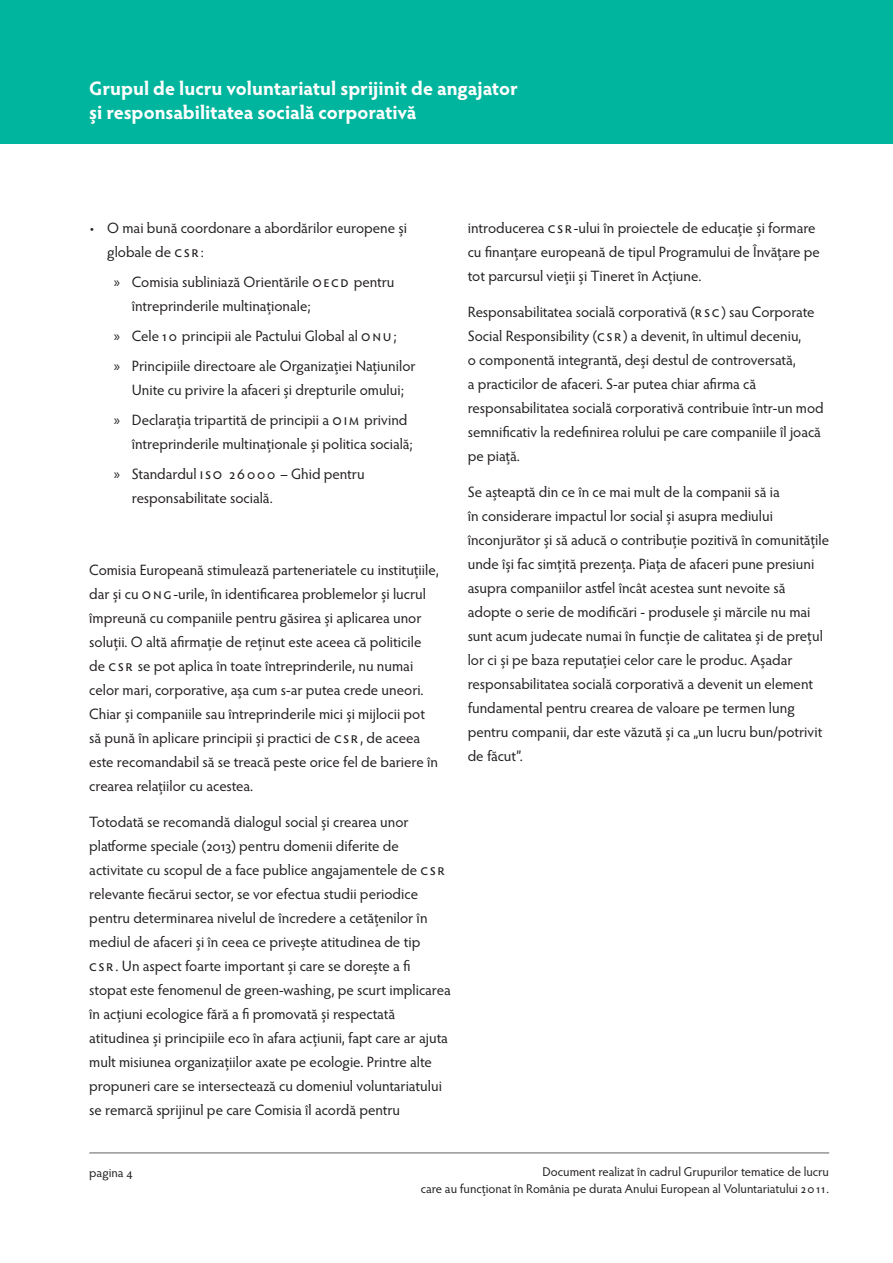
<style>
.page{position:relative;width:893px;height:1263px;background:#fff}
.page>*{position:absolute;margin:0;border:0;box-sizing:border-box;transform-origin:0 0}
.t1{font:700 19.5px/24px "Hypatia Sans Pro";color:#fff}
.t2{font:15px/24px "Hypatia Sans Pro";color:#231f20}
.t3{font:12.75px/16.5px "Hypatia Sans Pro";color:#231f20;text-align:right}
.s1{font-family:"Myriad Pro"}
</style>
<div class="page">
<div style="left:0;top:0;width:893px;height:143px;background:#00b59d"></div>
<hr style="left:89px;top:1153px;width:740px;height:1px;background:#636366">
<h1 class="t1" style="left:89px;top:76px;width:430px">Grupul de lucru voluntariatul sprijinit de angajator și responsabilitatea socială corporativă</h1>
<p class="t2" style="left:107px;top:216px;width:301px;text-indent:-18px">• O mai bună coordonare a abordărilor europene și globale de CSR :</p>
<p class="t2" style="left:132px;top:270px;width:264px;text-indent:-18px"><span class="s1">»</span> Comisia subliniază Orientările OECD pentru întreprinderile multinaționale;</p>
<p class="t2" style="left:114px;top:321px;width:303px;line-height:30px"><span class="s1">»</span> Cele 10 principii ale Pactului Global al ONU;<br><span class="s1">»</span> Principiile directoare ale Organizației Națiunilor</p>
<p class="t2" style="left:114px;top:375px;width:295px;line-height:30px;text-align:right">Unite cu privire la afaceri și drepturile omului;<br><span class="s1">»</span> Declarația tripartită de principii a OIM privind</p>
<p class="t2" style="left:114px;top:429px;width:301px;line-height:30px;text-indent:18px">întreprinderile multinaționale și politica socială; <span class="s1">»</span> Standardul ISO 26000 – Ghid pentru</p>
<p class="t2" style="left:132px;top:486px;width:142px">responsabilitate socială.</p>
<p class="t2" style="left:89px;top:558px;width:351px">Comisia Europeană stimulează parteneriatele cu instituțiile, dar și cu ONG-urile, în identificarea problemelor și lucrul împreună cu companiile pentru găsirea și aplicarea unor soluții. O altă afirmație de reținut este aceea că politicile de CSR se pot aplica în toate întreprinderile, nu numai celor mari, corporative, așa cum s-ar putea crede uneori.<br>Chiar și companiile sau întreprinderile mici și mijlocii pot să pună în aplicare principii și practici de CSR , de aceea este recomandabil să se treacă peste orice fel de bariere în crearea relațiilor cu acestea.</p>
<p class="t2" style="left:89px;top:810px;width:363px">Totodată se recomandă dialogul social și crearea unor platforme speciale (2013) pentru domenii diferite de activitate cu scopul de a face publice angajamentele de CSR relevante fiecărui sector, se vor efectua studii periodice pentru determinarea nivelul de încredere a cetățenilor în mediul de afaceri și în ceea ce privește atitudinea de tip<br>CSR . Un aspect foarte important și care se dorește a fi stopat este fenomenul de green-washing, pe scurt implicarea în acțiuni ecologice fără a fi promovată și respectată atitudinea și principiile eco în afara acțiunii, fapt care ar ajuta mult misiunea organizațiilor axate pe ecologie. Printre alte propuneri care se intersectează cu domeniul voluntariatului se remarcă sprijinul pe care Comisia îl acordă pentru</p>
<p class="t2" style="left:468px;top:216px;width:354px">introducerea CSR -ului în proiectele de educație și formare cu finanțare europeană de tipul Programului de Învățare pe tot parcursul vieții și Tineret în Acțiune.</p>
<p class="t2" style="left:468px;top:300px;width:357px">Responsabilitatea socială corporativă (RSC ) sau Corporate Social Responsibility (CSR ) a devenit, în ultimul deceniu,<br>o componentă integrantă, deși destul de controversată,<br>a practicilor de afaceri. S-ar putea chiar afirma că responsabilitatea socială corporativă contribuie într-un mod semnificativ la redefinirea rolului pe care companiile îl joacă pe piață.</p>
<p class="t2" style="left:468px;top:480px;width:363px">Se așteaptă din ce în ce mai mult de la companii să ia<br>în considerare impactul lor social și asupra mediului înconjurător și să aducă o contribuție pozitivă în comunitățile unde își fac simțită prezența. Piața de afaceri pune presiuni asupra companiilor astfel încât acestea sunt nevoite să adopte o serie de modificări - produsele și mărcile nu mai sunt acum judecate numai în funcție de calitatea și de prețul lor ci și pe baza reputației celor care le produc. Așadar responsabilitatea socială corporativă a devenit un element fundamental pentru crearea de valoare pe termen lung pentru companii, dar este văzută și ca „un lucru bun/potrivit de făcut”.</p>
<p class="t3" style="left:89px;top:1164px;width:45px">pagina 4</p>
<p class="t3" style="left:421px;top:1163px;width:410px">Document realizat în cadrul Grupurilor tematice de lucru<br>care au funcționat în România pe durata Anului European al Voluntariatului 2011.</p>
</div>
